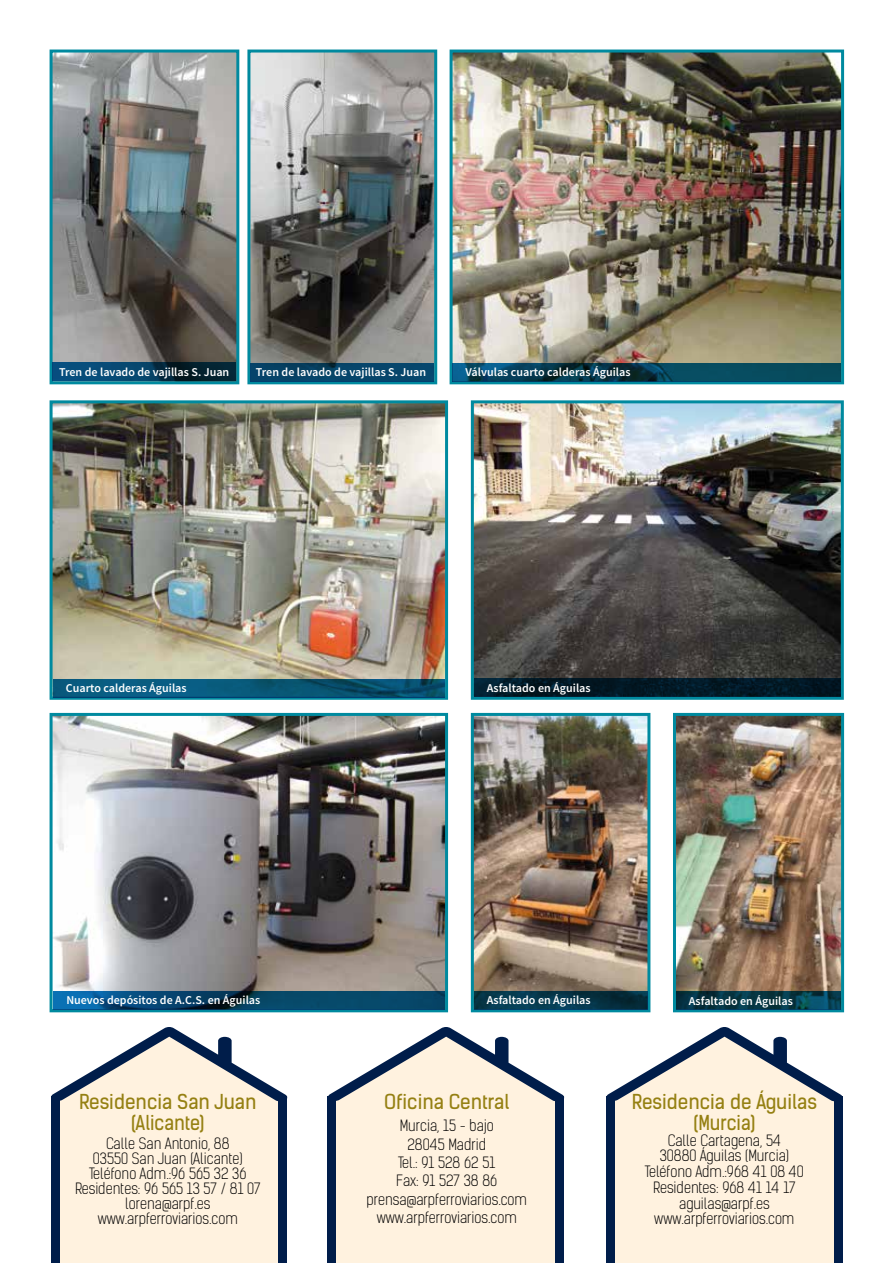
<style>
.page{position:relative;width:892px;height:1263px;background:#fff}
.page>*{position:absolute;margin:0;border:0;box-sizing:border-box;transform-origin:0 0}
.t1{font:19.65px/21px "Kelson Sans";color:#958012;text-align:center}
.t2{font:300 14.85px/15px "Kelson Sans";color:#000;text-align:center}
.t3{font:600 12px "Source Sans Pro";color:#fff}
</style>
<div class="page">
<div style="left:614px;top:1101px;width:219px;height:162px;background:#fff2df"></div>
<div style="left:336px;top:1101px;width:219px;height:162px;background:#fff2df"></div>
<div style="left:60px;top:1101px;width:219px;height:162px;background:#fff2df"></div>
<div style="left:51px;top:1097px;width:9px;height:166px;background:#001d4a"></div>
<div style="left:279px;top:1097px;width:8px;height:166px;background:#001d4a"></div>
<svg style="left:51px;top:1027px;width:237px;height:74px"></svg>
<div style="left:327px;top:1097px;width:9px;height:166px;background:#001d4a"></div>
<div style="left:555px;top:1097px;width:8px;height:166px;background:#001d4a"></div>
<svg style="left:327px;top:1027px;width:237px;height:74px"></svg>
<div style="left:606px;top:1097px;width:8px;height:166px;background:#001d4a"></div>
<div style="left:833px;top:1097px;width:9px;height:166px;background:#001d4a"></div>
<svg style="left:606px;top:1027px;width:237px;height:74px"></svg>
<img style="left:676px;top:717px;width:163px;height:274px">
<div style="left:672px;top:713px;width:171px;height:299px;border:3px solid #008a9f"></div>
<img style="left:474px;top:717px;width:172px;height:274px">
<div style="left:470px;top:713px;width:180px;height:299px;border:3px solid #008a9f"></div>
<img style="left:474px;top:404px;width:365px;height:274px">
<div style="left:470px;top:400px;width:373px;height:300px;border:3px solid #008a9f"></div>
<img style="left:54px;top:404px;width:390px;height:275px">
<div style="left:50px;top:400px;width:398px;height:300px;border:3px solid #008a9f"></div>
<img style="left:453px;top:54px;width:386px;height:309px">
<div style="left:449px;top:50px;width:394px;height:334px;border:3px solid #008a9f"></div>
<img style="left:54px;top:717px;width:390px;height:274px">
<div style="left:50px;top:713px;width:398px;height:299px;border:3px solid #008a9f"></div>
<img style="left:54px;top:54px;width:181px;height:308px">
<div style="left:50px;top:50px;width:189px;height:334px;border:3px solid #008a9f"></div>
<img style="left:251px;top:54px;width:182px;height:309px">
<div style="left:247px;top:50px;width:190px;height:334px;border:3px solid #008a9f"></div>
<svg style="left:53px;top:362px;width:183px;height:19px;background:#053856"></svg>
<div style="left:250px;top:363px;width:184px;height:18px;background:linear-gradient(to right,#064063,#06476d)"></div>
<svg style="left:452px;top:363px;width:388px;height:18px;background:#064257"></svg>
<svg style="left:474px;top:678px;width:366px;height:19px;background:#021927"></svg>
<svg style="left:53px;top:679px;width:392px;height:18px;background:#085576"></svg>
<svg style="left:54px;top:991px;width:391px;height:18px;background:#06476e"></svg>
<svg style="left:474px;top:991px;width:173px;height:18px;background:#053548"></svg>
<svg style="left:676px;top:991px;width:164px;height:19px;background:#063949"></svg>
<p class="t3" style="left:59px;top:364px;width:172px">Tren de lavado de vajillas S. Juan</p>
<p class="t3" style="left:256px;top:364px;width:172px">Tren de lavado de vajillas S. Juan</p>
<p class="t3" style="left:465px;top:364px;width:166px">Válvulas cuarto calderas Águilas</p>
<p class="t3" style="left:66px;top:680px;width:122px">Cuarto calderas Águilas</p>
<p class="t3" style="left:486px;top:680px;width:105px">Asfaltado en Águilas</p>
<p class="t3" style="left:66px;top:992px;width:195px">Nuevos depósitos de A.C.S. en Águilas</p>
<p class="t3" style="left:486px;top:992px;width:105px">Asfaltado en Águilas</p>
<p class="t3" style="left:688px;top:993px;width:105px">Asfaltado en Águilas</p>
<h1 class="t1" style="left:79px;top:1091px;width:179px">Residencia San Juan (Alicante)</h1>
<p class="t2" style="left:75px;top:1136px;width:187px">Calle San Antonio, 88<br>03550 San Juan (Alicante)<br>Teléfono Adm.:96 565 32 36<br>Residentes: 96 565 13 57 / 81 07 lorena@arpf.es www.arpferroviarios.com</p>
<h1 class="t1" style="left:384px;top:1091px;width:127px">Oficina Central</h1>
<p class="t2" style="left:366px;top:1117px;width:162px;line-height:18.3px">Murcia, 15 - bajo<br>28045 Madrid<br>Tel.: 91 528 62 51<br>Fax: 91 527 38 86 prensa@arpferroviarios.com www.arpferroviarios.com</p>
<h1 class="t1" style="left:631px;top:1091px;width:186px">Residencia de Águilas (Murcia)</h1>
<p class="t2" style="left:644px;top:1132px;width:160px;line-height:15.8px">Calle Cartagena, 54<br>30880 Águilas (Murcia)<br>Teléfono Adm.:968 41 08 40<br>Residentes: 968 41 14 17 aguilas@arpf.es www.arpferroviarios.com</p>
</div>
